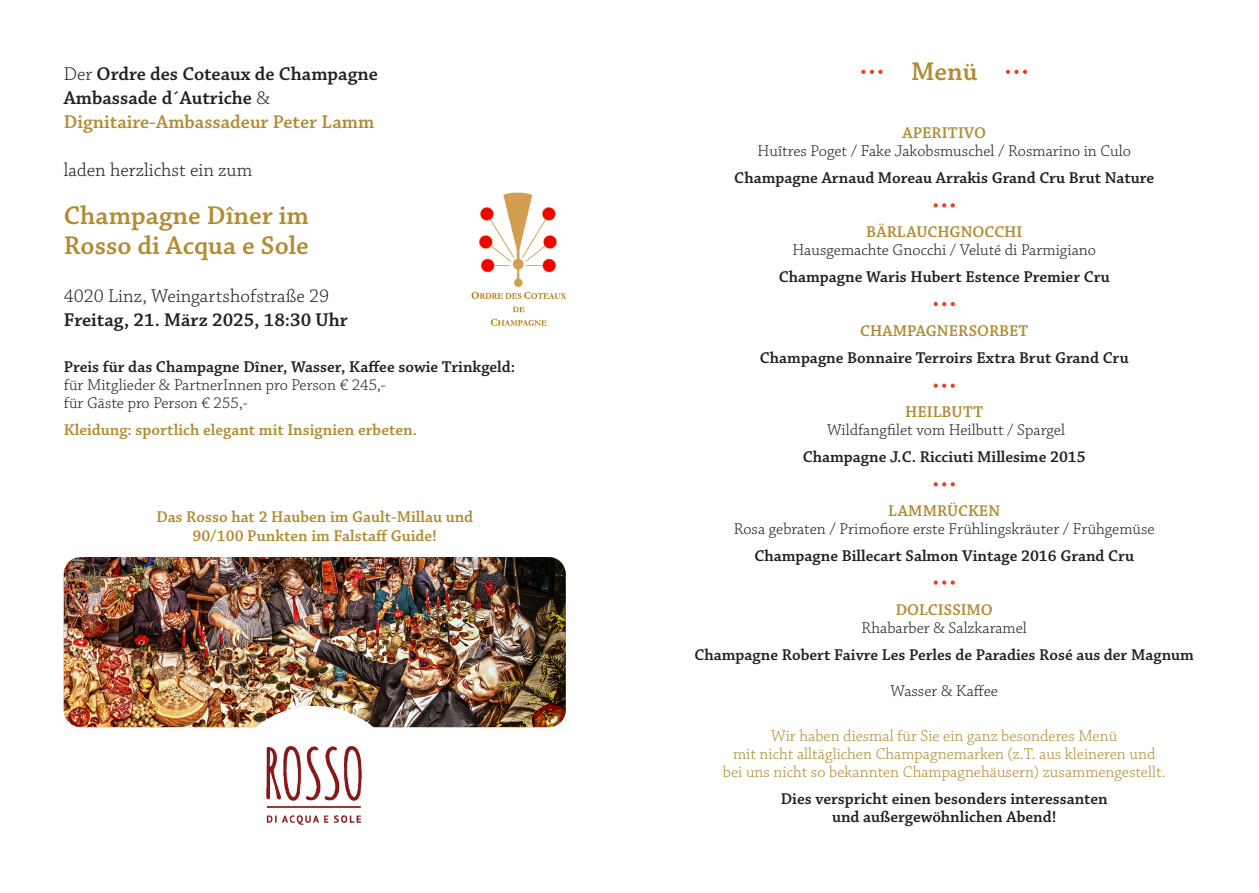
<style>
.page{position:relative;width:1259px;height:893px;background:#fff}
.page>*{position:absolute;margin:0;border:0;box-sizing:border-box;transform-origin:0 0}
.t1{font:600 27px/30px "Chaparral Pro";color:#b18c34}
.t2{font:600 19.5px/24px "Chaparral Pro";color:#231f20}
.t3{font:300 19.5px "Chaparral Pro";color:#231f20}
.t4{font:600 16.5px/18px "Chaparral Pro";color:#231f20;text-align:center}
.t5{font:300 16.5px/18px "Chaparral Pro";color:#231f20}
.t6{font:600 16.5px/18px "Chaparral Pro";color:#b18c34;text-align:center}
.t7{font:300 16.5px/18px "Chaparral Pro";color:#b18c34;text-align:center}
.s1{font-weight:300}
.s2{color:#b18c34}
</style>
<div class="page">
<img style="left:64px;top:557px;width:502px;height:170px">
<div style="left:223px;top:706px;width:183px;height:183px;background:#fff;border-radius:50%"></div>
<svg style="left:933px;top:203px;width:22px;height:4px"></svg>
<svg style="left:933px;top:302px;width:22px;height:4px"></svg>
<svg style="left:933px;top:384px;width:22px;height:4px"></svg>
<svg style="left:933px;top:482px;width:22px;height:4px"></svg>
<svg style="left:933px;top:580px;width:22px;height:5px"></svg>
<svg style="left:1006px;top:70px;width:21px;height:4px"></svg>
<svg style="left:861px;top:70px;width:21px;height:4px"></svg>
<img style="left:471px;top:192px;width:96px;height:134px">
<img style="left:266px;top:746px;width:96px;height:79px">
<p class="t2" style="left:64px;top:62px;width:316px"><span class="s1">Der</span> Ordre des Coteaux de Champagne<br>Ambassade d´Autriche <span class="s1">&amp;<br></span><span class="s2">Dignitaire-Ambassadeur Peter Lamm</span></p>
<p class="t3" style="left:64px;top:159px;width:190px">laden herzlichst ein zum</p>
<h1 class="t1" style="left:64px;top:201px;width:247px">Champagne Dîner im<br>Rosso di Acqua e Sole</h1>
<p class="t3" style="left:64px;top:285px;width:267px">4020 Linz, Weingartshofstraße 29</p>
<p class="t2" style="left:64px;top:308px;width:286px">Freitag, 21. März 2025, 18:30 Uhr</p>
<p class="t4" style="left:64px;top:359px;width:453px">Preis für das Champagne Dîner, Wasser, Kaffee sowie Trinkgeld:</p>
<p class="t5" style="left:64px;top:377px;width:323px">für Mitglieder &amp; PartnerInnen pro Person € 245,- für Gäste pro Person € 255,-</p>
<p class="t6" style="left:64px;top:422px;width:355px">Kleidung: sportlich elegant mit Insignien erbeten.</p>
<p class="t6" style="left:156px;top:509px;width:318px">Das Rosso hat 2 Hauben im Gault-Millau und<br>90/100 Punkten im Falstaff Guide!</p>
<h1 class="t1" style="left:911px;top:57px;width:68px">Menü</h1>
<p class="t6" style="left:902px;top:124px;width:85px">APERITIVO</p>
<p class="t5" style="left:757px;top:143px;width:375px">Huîtres Poget / Fake Jakobsmuschel / Rosmarino in Culo</p>
<p class="t4" style="left:734px;top:169px;width:421px">Champagne Arnaud Moreau Arrakis Grand Cru Brut Nature</p>
<p class="t6" style="left:866px;top:223px;width:157px">BÄRLAUCHGNOCCHI</p>
<p class="t5" style="left:792px;top:242px;width:305px">Hausgemachte Gnocchi / Veluté di Parmigiano</p>
<p class="t4" style="left:779px;top:268px;width:332px">Champagne Waris Hubert Estence Premier Cru</p>
<p class="t6" style="left:860px;top:322px;width:170px">CHAMPAGNERSORBET</p>
<p class="t4" style="left:760px;top:349px;width:370px">Champagne Bonnaire Terroirs Extra Brut Grand Cru</p>
<p class="t6" style="left:905px;top:403px;width:79px">HEILBUTT</p>
<p class="t5" style="left:827px;top:422px;width:239px">Wildfangfilet vom Heilbutt / Spargel</p>
<p class="t4" style="left:802px;top:448px;width:285px">Champagne J.C. Ricciuti Millesime 2015</p>
<p class="t6" style="left:888px;top:502px;width:113px">LAMMRÜCKEN</p>
<p class="t5" style="left:734px;top:521px;width:422px">Rosa gebraten / Primofiore erste Frühlingskräuter / Frühgemüse</p>
<p class="t4" style="left:754px;top:547px;width:381px">Champagne Billecart Salmon Vintage 2016 Grand Cru</p>
<p class="t6" style="left:895px;top:601px;width:99px">DOLCISSIMO</p>
<p class="t5" style="left:861px;top:620px;width:167px">Rhabarber &amp; Salzkaramel</p>
<p class="t4" style="left:694px;top:646px;width:501px">Champagne Robert Faivre Les Perles de Paradies Rosé aus der Magnum</p>
<p class="t5" style="left:890px;top:683px;width:109px">Wasser &amp; Kaffee</p>
<p class="t7" style="left:723px;top:728px;width:444px">Wir haben diesmal für Sie ein ganz besonderes Menü<br>mit nicht alltäglichen Champagnemarken (z.T. aus kleineren und bei uns nicht so bekannten Champagnehäusern) zusammengestellt.</p>
<p class="t4" style="left:780px;top:790px;width:329px">Dies verspricht einen besonders interessanten und außergewöhnlichen Abend!</p>
</div>
